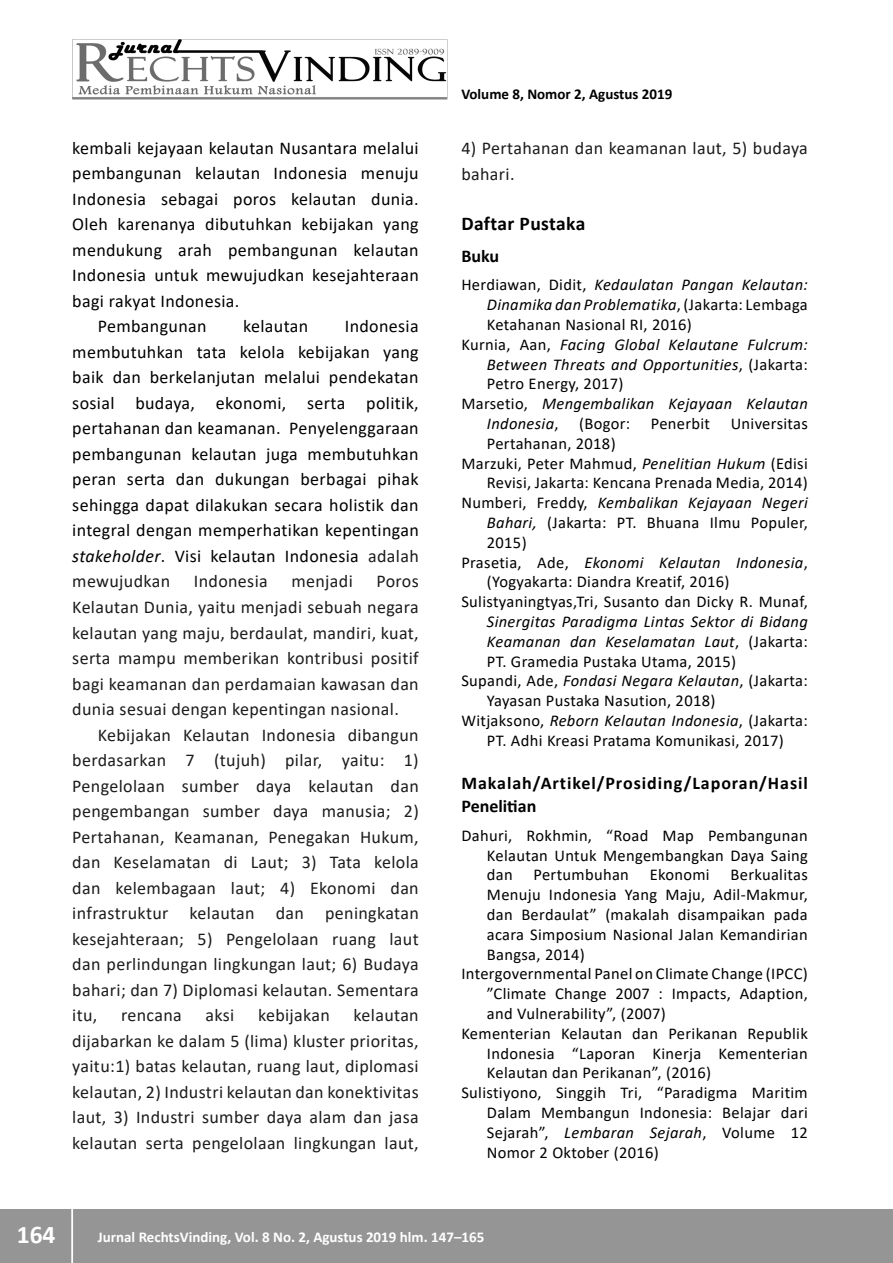
<style>
.page{position:relative;width:893px;height:1263px;background:#fff}
.page>*{position:absolute;margin:0;border:0;box-sizing:border-box;transform-origin:0 0}
.t1{font:700 25.5px "Calibri";color:#fff}
.t2{font:700 19.5px "Calibri";letter-spacing:.02em;color:#000}
.t3{font:18px/25.5px "Calibri";letter-spacing:.02em;color:#1c1c1c;text-align:justify}
.t4{font:18px/25.5px "Calibri";letter-spacing:.02em;color:#000;text-align:justify}
.t5{font:700 18px/23.4px "Calibri";letter-spacing:.05em;color:#000}
.t6{font:16.5px/19.8px "Calibri";letter-spacing:.02em;color:#000;text-align:justify}
.t7{font:italic 16.5px "Calibri";letter-spacing:.02em;color:#000}
.t8{font:700 15px "Calibri";color:#fff}
.t9{font:700 15px "Calibri";color:#000}
.s1{font-style:italic}
.s2{color:#1c1c1c}
.s3{font-style:normal}
</style>
<div class="page">
<div style="left:0;top:1209px;width:893px;height:54px;background:#959595"></div>
<hr style="left:72px;top:1206px;width:1px;height:57px;background:#fff">
<img style="left:72px;top:39px;width:375px;height:60px">
<p class="t4" style="left:72px;top:135px;width:348px">kembali kejayaan kelautan Nusantara melalui</p>
<p class="t4" style="left:72px;top:160px;width:348px">pembangunan kelautan Indonesia menuju</p>
<p class="t4" style="left:72px;top:186px;width:348px">Indonesia sebagai poros kelautan dunia.</p>
<p class="t4" style="left:72px;top:211px;width:348px">Oleh karenanya dibutuhkan kebijakan yang</p>
<p class="t4" style="left:72px;top:237px;width:348px">mendukung arah pembangunan kelautan</p>
<p class="t4" style="left:72px;top:262px;width:348px">Indonesia untuk mewujudkan kesejahteraan</p>
<p class="t4" style="left:72px;top:288px;width:169px">bagi rakyat Indonesia.</p>
<p class="t4" style="left:98px;top:313px;width:110px">Pembangunan</p>
<p class="t4" style="left:243px;top:313px;width:67px">kelautan</p>
<p class="t4" style="left:72px;top:313px;width:348px;text-indent:272px">Indonesia membutuhkan tata kelola kebijakan yang baik dan berkelanjutan melalui pendekatan sosial budaya, ekonomi, serta politik, pertahanan dan keamanan. Penyelenggaraan pembangunan kelautan juga membutuhkan peran serta dan dukungan berbagai pihak sehingga dapat dilakukan secara holistik dan integral dengan memperhatikan kepentingan <span class="s1">stakeholder</span>. Visi kelautan Indonesia <span class="s2">adalah mewujudkan</span></p>
<p class="t3" style="left:194px;top:568px;width:75px">Indonesia</p>
<p class="t3" style="left:291px;top:568px;width:63px">menjadi</p>
<p class="t3" style="left:72px;top:568px;width:348px;text-indent:304px">Poros Kelautan Dunia, yaitu menjadi sebuah negara kelautan yang maju, berdaulat, mandiri, kuat, serta mampu memberikan kontribusi positif bagi keamanan dan perdamaian kawasan dan dunia sesuai dengan kepentingan nasional.</p>
<p class="t3" style="left:72px;top:721px;width:348px;text-indent:26px">Kebijakan Kelautan Indonesia dibangun berdasarkan 7 (tujuh) pilar, yaitu: 1)<br>Pengelolaan sumber daya kelautan dan pengembangan sumber daya manusia; 2)<br>Pertahanan, Keamanan, Penegakan Hukum, dan Keselamatan di Laut; 3) Tata kelola dan kelembagaan laut; 4) Ekonomi dan infrastruktur kelautan dan peningkatan kesejahteraan; 5) Pengelolaan ruang laut dan perlindungan lingkungan laut; 6) Budaya bahari; dan 7) Diplomasi kelautan. Sementara itu,</p>
<p class="t3" style="left:72px;top:1002px;width:348px;text-indent:281px">kelautan dijabarkan ke dalam 5 (lima) kluster prioritas, yaitu:1) batas kelautan, ruang laut, diplomasi kelautan, 2) Industri kelautan dan konektivitas laut, 3) Industri sumber daya alam dan jasa kelautan serta pengelolaan lingkungan laut,</p>
<p class="t3" style="left:121px;top:1002px;width:62px">rencana</p>
<p class="t3" style="left:206px;top:1002px;width:30px">aksi</p>
<p class="t3" style="left:258px;top:1002px;width:73px">kebijakan</p>
<p class="t9" style="left:461px;top:84px;width:212px">Volume 8, Nomor 2, Agustus 2019</p>
<p class="t3" style="left:461px;top:135px;width:348px">4) Pertahanan dan keamanan laut, 5) budaya bahari.</p>
<p class="t2" style="left:461px;top:210px;width:125px">Daftar Pustaka</p>
<p class="t5" style="left:461px;top:244px;width:39px">Buku</p>
<p class="t7" style="left:461px;top:273px;width:348px"><span class="s3">Herdiawan, Didit,</span> Kedaulatan Pangan Kelautan:</p>
<p class="t7" style="left:487px;top:293px;width:322px">Dinamika dan Problematika<span class="s3">, (Jakarta: Lembaga</span></p>
<p class="t6" style="left:487px;top:314px;width:207px">Ketahanan Nasional RI, 2016)</p>
<p class="t7" style="left:461px;top:333px;width:348px"><span class="s3">Kurnia, Aan,</span> Facing Global Kelautane Fulcrum:</p>
<p class="t7" style="left:487px;top:353px;width:323px">Between Threats and Opportunities<span class="s3">, (Jakarta:</span></p>
<p class="t6" style="left:487px;top:374px;width:138px">Petro Energy, 2017)</p>
<p class="t7" style="left:461px;top:392px;width:348px"><span class="s3">Marsetio,</span> Mengembalikan Kejayaan Kelautan</p>
<p class="t6" style="left:487px;top:413px;width:322px"><span class="s1">Indonesia</span>, (Bogor: Penerbit Universitas</p>
<p class="t6" style="left:487px;top:433px;width:130px">Pertahanan, 2018)</p>
<p class="t6" style="left:461px;top:453px;width:348px">Marzuki, Peter Mahmud, <span class="s1">Penelitian Hukum</span> (Edisi</p>
<p class="t6" style="left:487px;top:473px;width:323px">Revisi, Jakarta: Kencana Prenada Media, 2014)</p>
<p class="t7" style="left:461px;top:491px;width:348px"><span class="s3">Numberi, Freddy,</span> Kembalikan Kejayaan Negeri</p>
<p class="t6" style="left:487px;top:512px;width:322px"><span class="s1">Bahari,</span> (Jakarta: PT. Bhuana Ilmu Populer,</p>
<p class="t6" style="left:487px;top:532px;width:41px">2015)</p>
<p class="t7" style="left:461px;top:551px;width:348px"><span class="s3">Prasetia, Ade,</span> Ekonomi Kelautan Indonesia<span class="s3">,</span></p>
<p class="t6" style="left:487px;top:572px;width:244px">(Yogyakarta: Diandra Kreatif, 2016)</p>
<p class="t6" style="left:461px;top:591px;width:348px">Sulistyaningtyas,Tri, Susanto dan Dicky R. Munaf,</p>
<p class="t7" style="left:487px;top:610px;width:322px">Sinergitas Paradigma Lintas Sektor di Bidang</p>
<p class="t7" style="left:487px;top:630px;width:322px">Keamanan dan Keselamatan Laut<span class="s3">, (Jakarta:</span></p>
<p class="t6" style="left:487px;top:651px;width:251px">PT. Gramedia Pustaka Utama, 2015)</p>
<p class="t6" style="left:461px;top:671px;width:348px">Supandi, Ade, <span class="s1">Fondasi Negara Kelautan</span>, (Jakarta:</p>
<p class="t6" style="left:487px;top:690px;width:230px">Yayasan Pustaka Nasution, 2018)</p>
<p class="t7" style="left:461px;top:709px;width:348px"><span class="s3">Witjaksono,</span> Reborn Kelautan Indonesia<span class="s3">, (Jakarta:</span></p>
<p class="t6" style="left:487px;top:730px;width:298px">PT. Adhi Kreasi Pratama Komunikasi, 2017)</p>
<p class="t5" style="left:461px;top:771px;width:348px">Makalah/Artikel/Prosiding/Laporan/Hasil<br>Penelitian</p>
<p class="t6" style="left:487px;top:825px;width:322px;text-indent:-26px">Dahuri, Rokhmin, “Road Map Pembangunan Kelautan Untuk Mengembangkan Daya Saing dan</p>
<p class="t6" style="left:534px;top:864px;width:97px">Pertumbuhan</p>
<p class="t6" style="left:650px;top:864px;width:61px">Ekonomi</p>
<p class="t6" style="left:730px;top:864px;width:79px">Berkualitas</p>
<p class="t6" style="left:487px;top:884px;width:322px">Menuju Indonesia Yang Maju, Adil-Makmur,</p>
<p class="t6" style="left:487px;top:904px;width:322px">dan Berdaulat” (makalah disampaikan pada</p>
<p class="t6" style="left:487px;top:924px;width:322px">acara Simposium Nasional Jalan Kemandirian</p>
<p class="t6" style="left:487px;top:944px;width:99px">Bangsa, 2014)</p>
<p class="t6" style="left:461px;top:963px;width:348px">Intergovernmental Panel on Climate Change (IPCC)</p>
<p class="t6" style="left:487px;top:983px;width:323px">”Climate Change 2007 : Impacts, Adaption,</p>
<p class="t6" style="left:487px;top:1003px;width:180px">and Vulnerability”, (2007)</p>
<p class="t6" style="left:461px;top:1023px;width:348px">Kementerian Kelautan dan Perikanan Republik</p>
<p class="t6" style="left:487px;top:1043px;width:322px">Indonesia “Laporan Kinerja Kementerian</p>
<p class="t6" style="left:487px;top:1062px;width:226px">Kelautan dan Perikanan”, (2016)</p>
<p class="t6" style="left:461px;top:1082px;width:348px">Sulistiyono, Singgih Tri, “Paradigma Maritim</p>
<p class="t6" style="left:487px;top:1102px;width:322px">Dalam Membangun Indonesia: Belajar dari</p>
<p class="t6" style="left:487px;top:1122px;width:322px">Sejarah”, <span class="s1">Lembaran Sejarah</span>, Volume 12</p>
<p class="t6" style="left:487px;top:1142px;width:173px">Nomor 2 Oktober (2016)</p>
<h1 class="t1" style="left:17px;top:1216px;width:40px">164</h1>
<p class="t8" style="left:98px;top:1227px;width:388px">Jurnal RechtsVinding, Vol. 8 No. 2, Agustus 2019 hlm. 147–165</p>
</div>
